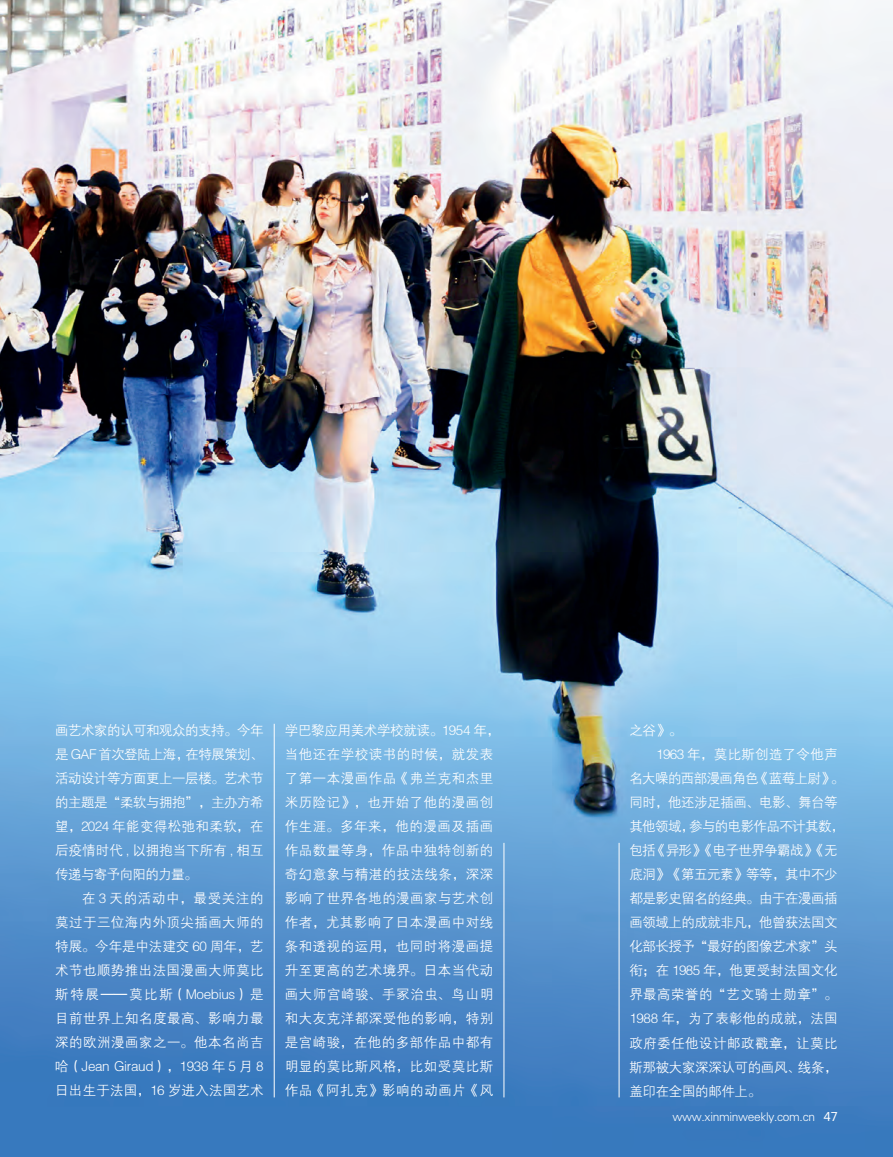
<style>
.page{position:relative;width:893px;height:1157px;background:#fff}
.page>*{position:absolute;margin:0;border:0;box-sizing:border-box;transform-origin:0 0}
.t1{font:13.5px/24px "FZZDXJW GB1 0";letter-spacing:.03em;color:#fff}
.t2{font:13.5px "FZZDXJW GB1 0";letter-spacing:-.035em;color:#fff}
.t3{font:13.5px "FZZDXJW GB1 0";letter-spacing:-.045em;color:#fff}
.t4{font:13.5px "FZZDXJW GB1 0";letter-spacing:-.025em;color:#fff}
.t5{font:13.5px "FZZDXJW GB1 0";color:#fff}
.t6{font:13.5px "FZZDXJW GB1 0";letter-spacing:.05em;color:#fff}
.t7{font:13.5px "FZZDXJW GB1 0";letter-spacing:.01em;color:#fff}
.t8{font:13.5px "FZZDXJW GB1 0";letter-spacing:-.005em;color:#fff}
.t9{font:12px "FZXH1 JW GB1 0";letter-spacing:-.025em;color:#fff}
.s1{font-family:"Microsoft Ya Hei"}
</style>
<div class="page">
<img style="left:0;top:0;width:893px;height:1157px">
<img style="left:714px;top:55px;width:80px;height:12px">
<hr style="left:670px;top:64px;width:66px;height:1px;background:#231f20">
<hr style="left:771px;top:64px;width:67px;height:1px;background:#231f20">
<img style="left:714px;top:88px;width:80px;height:12px">
<hr style="left:670px;top:90px;width:66px;height:1px;background:#231f20">
<hr style="left:771px;top:90px;width:67px;height:1px;background:#231f20">
<hr style="left:504px;top:843px;width:1px;height:254px;background:#fff">
<hr style="left:619px;top:843px;width:1px;height:254px;background:#fff">
<hr style="left:274px;top:724px;width:1px;height:373px;background:#fff">
<p class="t2" style="left:55px;top:723px;width:210px">画艺术家的认可和观众的支持。今年</p>
<p class="t3" style="left:55px;top:747px;width:210px">是 GAF 首次登陆上海，在特展策划、</p>
<p class="t2" style="left:55px;top:771px;width:210px">活动设计等方面更上一层楼。艺术节</p>
<p class="t2" style="left:55px;top:795px;width:210px">的主题是“柔软与拥抱”，主办方希</p>
<p class="t1" style="left:55px;top:815px;width:210px">望，2024 年能变得松弛和柔软，在</p>
<p class="t5" style="left:55px;top:843px;width:210px">后疫情时代 , 以拥抱当下所有 , 相互</p>
<p class="t3" style="left:55px;top:867px;width:144px">传递与寄予向阳的力量。</p>
<p class="t6" style="left:82px;top:891px;width:183px">在 3 天的活动中，最受关注的</p>
<p class="t1" style="left:55px;top:911px;width:210px">莫过于三位海内外顶尖插画大师的</p>
<p class="t8" style="left:55px;top:939px;width:210px">特展。今年是中法建交 60 周年，艺</p>
<p class="t1" style="left:55px;top:959px;width:210px">术节也顺势推出法国漫画大师莫比</p>
<p class="t4" style="left:55px;top:987px;width:210px">斯特展——莫比斯（Moebius）是</p>
<p class="t1" style="left:55px;top:1007px;width:210px">目前世界上知名度最高、影响力最</p>
<p class="t1" style="left:55px;top:1031px;width:210px">深的欧洲漫画家之一。他本名尚吉</p>
<p class="t4" style="left:55px;top:1059px;width:210px">哈（Jean Giraud），1938 年 5 月 8</p>
<p class="t1" style="left:55px;top:1079px;width:210px">日出生于法国，16 岁进入法国艺术</p>
<p class="t1" style="left:285px;top:719px;width:217px">学巴黎应用美术学校就读。1954 年，当他还在学校读书的时候，就发表了第一本漫画作品《弗兰克和杰里米历险记》，也开始了他的漫画创作生涯。多年来，他的漫画及插画作品数量等身，作品中独特创新的奇幻意象与精湛的技法线条，深深影响了世界各地的漫画家与艺术创作者，尤其影响了日本漫画中对线条和透视的运用，也同时将漫画提升至更高的艺术境界。日本当代动画大师宫崎骏、手冢治虫、鸟山明和大友克洋都深受他的影响，特别是宫崎骏，在他的多部作品中都有明显的莫比斯风格，比如受莫比斯作品《阿扎克》影响的动画片《风</p>
<p class="t1" style="left:629px;top:719px;width:54px">之谷》。</p>
<p class="t1" style="left:656px;top:743px;width:183px">1963 年，莫比斯创造了令他声</p>
<p class="t3" style="left:629px;top:771px;width:217px">名大噪的西部漫画角色《蓝莓上尉》。</p>
<p class="t2" style="left:629px;top:795px;width:210px">同时，他还涉足插画、电影、舞台等</p>
<p class="t3" style="left:629px;top:819px;width:217px">其他领域，参与的电影作品不计其数，</p>
<p class="t3" style="left:629px;top:843px;width:210px">包括《异形》《电子世界争霸战》《无</p>
<p class="t2" style="left:629px;top:867px;width:210px">底洞》《第五元素》等等，其中不少</p>
<p class="t2" style="left:629px;top:891px;width:210px">都是影史留名的经典。由于在漫画插</p>
<p class="t2" style="left:629px;top:915px;width:210px">画领域上的成就非凡，他曾获法国文</p>
<p class="t2" style="left:629px;top:939px;width:210px">化部长授予“最好的图像艺术家”头</p>
<p class="t5" style="left:629px;top:963px;width:210px">衔；在 1985 年，他更受封法国文化</p>
<p class="t6" style="left:629px;top:987px;width:210px">界最高荣誉的“艺文骑士勋章”。</p>
<p class="t7" style="left:629px;top:1011px;width:210px">1988 年，为了表彰他的成就，法国</p>
<p class="t1" style="left:629px;top:1031px;width:210px">政府委任他设计邮政戳章，让莫比</p>
<p class="t4" style="left:629px;top:1059px;width:210px">斯那被大家深深认可的画风、线条，</p>
<p class="t4" style="left:629px;top:1083px;width:133px">盖印在全国的邮件上。</p>
<p class="t9" style="left:673px;top:1109px;width:167px">www.xinminweekly.com.cn <span class="s1">47</span></p>
</div>
